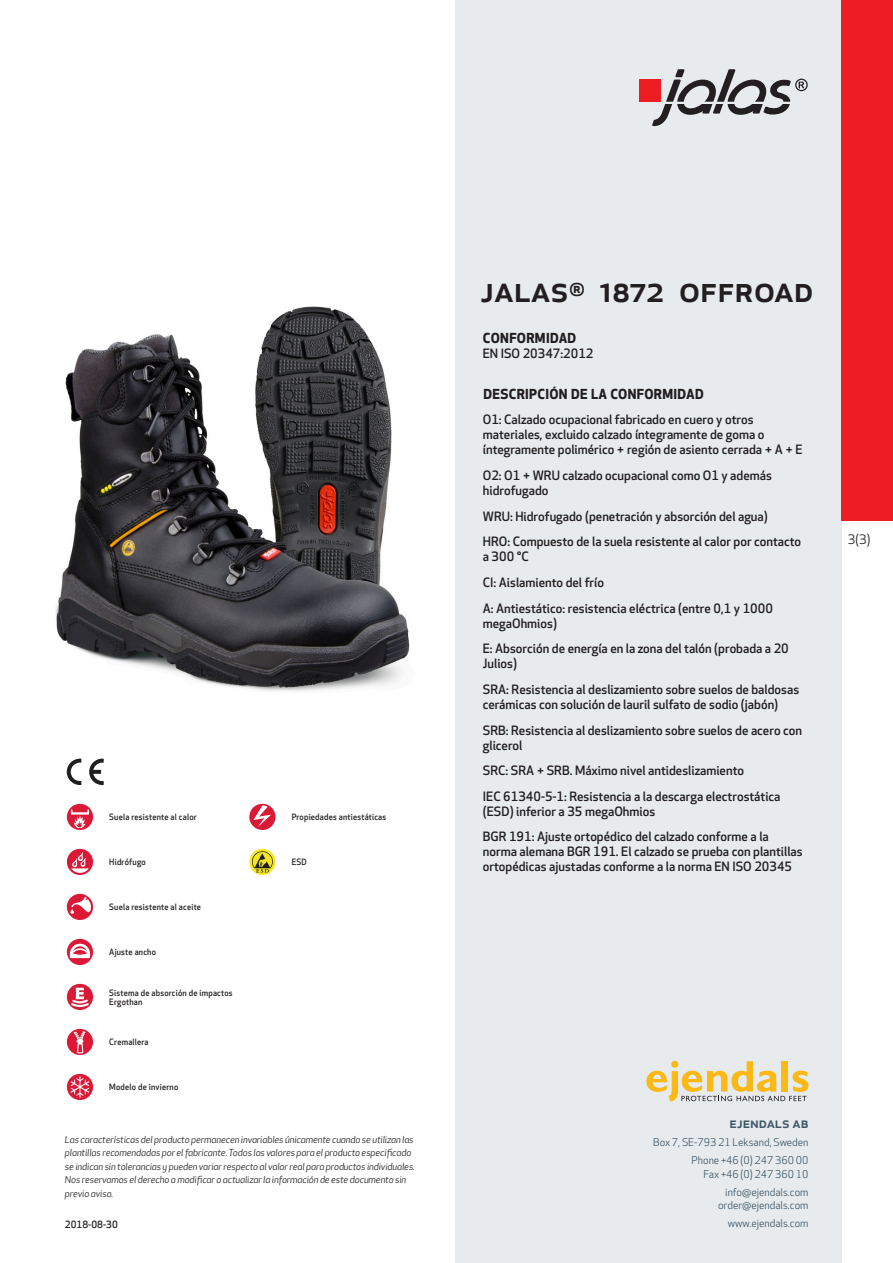
<style>
.page{position:relative;width:893px;height:1263px;background:#fff}
.page>*{position:absolute;margin:0;border:0;box-sizing:border-box;transform-origin:0 0}
.prodname{font:500 36px "Apex New";color:#231f20}
.t1{font:500 15px "Apex New";color:#405968}
.Funktion_body{font:700 13.5px "Apex New";letter-spacing:.025em;color:#231f20}
.t2{font:12.75px "Apex New";color:#231f20}
.Funktion_body-2{font:500 12.6px/15px "Apex New";color:#231f20}
.t3{font:10.5px/18px "Apex New";color:#405968;text-align:right}
.t4{font:500 9.75px "Apex New";color:#231f20}
.t5{font:italic 9.45px/13.5px "Apex New";letter-spacing:-.01em;color:#231f20}
.Artikel{font:500 8.55px/9px "Apex New";letter-spacing:.025em;color:#231f20;scale:.95 1}
</style>
<div class="page">
<div style="left:455px;top:0;width:387px;height:1263px;background:#e8ebee"></div>
<svg style="left:646px;top:1061px;width:162px;height:40px"></svg>
<img style="left:56px;top:306px;width:354px;height:385px">
<div style="left:842px;top:0;width:51px;height:520px;background:#ee1d23"></div>
<div style="left:67px;top:804px;width:26px;height:26px;background:#db1836;border-radius:50%"></div>
<svg style="left:71px;top:809px;width:18px;height:19px"></svg>
<div style="left:67px;top:849px;width:26px;height:26px;background:#db1836;border-radius:50%"></div>
<svg style="left:71px;top:852px;width:18px;height:21px"></svg>
<div style="left:67px;top:894px;width:26px;height:26px;background:#db1836;border-radius:50%"></div>
<svg style="left:70px;top:897px;width:21px;height:17px"></svg>
<svg style="left:67px;top:939px;width:26px;height:26px"></svg>
<svg style="left:70px;top:943px;width:20px;height:15px"></svg>
<svg style="left:67px;top:984px;width:26px;height:26px"></svg>
<svg style="left:69px;top:988px;width:22px;height:20px"></svg>
<div style="left:67px;top:1029px;width:26px;height:26px;background:#db1836;border-radius:50%"></div>
<svg style="left:74px;top:1031px;width:12px;height:22px"></svg>
<svg style="left:67px;top:1074px;width:26px;height:26px"></svg>
<svg style="left:71px;top:1076px;width:18px;height:21px"></svg>
<div style="left:249px;top:804px;width:26px;height:26px;background:#db1836;border-radius:50%"></div>
<svg style="left:254px;top:805px;width:17px;height:22px"></svg>
<svg style="left:249px;top:849px;width:26px;height:26px"></svg>
<svg style="left:252px;top:851px;width:21px;height:22px"></svg>
<svg style="left:89px;top:759px;width:15px;height:26px"></svg>
<svg style="left:67px;top:759px;width:14px;height:26px"></svg>
<div style="left:639px;top:80px;width:22px;height:22px;background:#ee1d23"></div>
<svg style="left:652px;top:69px;width:156px;height:57px"></svg>
<p class="Artikel" style="left:109px;top:812px;width:94px">Suela resistente al calor</p>
<p class="Artikel" style="left:109px;top:857px;width:40px">Hidrófugo</p>
<p class="Artikel" style="left:109px;top:902px;width:98px">Suela resistente al aceite</p>
<p class="Artikel" style="left:109px;top:947px;width:51px">Ajuste ancho</p>
<p class="Artikel" style="left:109px;top:988px;width:131px">Sistema de absorción de impactos<br>Ergothan</p>
<p class="Artikel" style="left:109px;top:1037px;width:43px">Cremallera</p>
<p class="Artikel" style="left:109px;top:1082px;width:74px">Modelo de invierno</p>
<p class="Artikel" style="left:292px;top:812px;width:101px">Propiedades antiestáticas</p>
<p class="Artikel" style="left:292px;top:857px;width:17px">ESD</p>
<p class="t5" style="left:65px;top:1132px;width:352px">Las características del producto permanecen invariables únicamente cuando se utilizan las plantillas recomendadas por el fabricante. Todos los valores para el producto especificado se indican sin tolerancias y pueden variar respecto al valor real para productos individuales.<br>Nos reservamos el derecho a modificar o actualizar la información de este documento sin previo aviso.</p>
<p class="t4" style="left:65px;top:1218px;width:54px">2018-08-30</p>
<p class="prodname" style="left:480px;top:265px;width:335px">JALAS<sup>®</sup> 1872 OffRoad</p>
<p class="Funktion_body" style="left:483px;top:328px;width:95px">CONFORMIDAD</p>
<p class="Funktion_body-2" style="left:483px;top:346px;width:112px">EN ISO 20347:2012</p>
<p class="Funktion_body" style="left:483px;top:384px;width:222px">DESCRIPCIÓN DE LA CONFORMIDAD</p>
<p class="Funktion_body-2" style="left:483px;top:412px;width:321px">O1: Calzado ocupacional fabricado en cuero y otros materiales, excluido calzado íntegramente de goma o íntegramente polimérico + región de asiento cerrada + A + E</p>
<p class="Funktion_body-2" style="left:483px;top:468px;width:291px">O2: O1 + WRU calzado ocupacional como O1 y además hidrofugado</p>
<p class="Funktion_body-2" style="left:483px;top:508px;width:286px">WRU: Hidrofugado (penetración y absorción del agua)</p>
<p class="Funktion_body-2" style="left:483px;top:534px;width:320px">HRO: Compuesto de la suela resistente al calor por contacto a 300 °C</p>
<p class="Funktion_body-2" style="left:483px;top:575px;width:123px">CI: Aislamiento del frío</p>
<p class="Funktion_body-2" style="left:483px;top:600px;width:292px">A: Antiestático: resistencia eléctrica (entre 0,1 y 1000 megaOhmios)</p>
<p class="Funktion_body-2" style="left:483px;top:641px;width:307px">E: Absorción de energía en la zona del talón (probada a 20<br>Julios)</p>
<p class="Funktion_body-2" style="left:483px;top:682px;width:318px">SRA: Resistencia al deslizamiento sobre suelos de baldosas cerámicas con solución de lauril sulfato de sodio (jabón)</p>
<p class="Funktion_body-2" style="left:483px;top:722px;width:321px">SRB: Resistencia al deslizamiento sobre suelos de acero con glicerol</p>
<p class="Funktion_body-2" style="left:483px;top:763px;width:263px">SRC: SRA + SRB. Máximo nivel antideslizamiento</p>
<p class="Funktion_body-2" style="left:483px;top:788px;width:299px">IEC 61340-5-1: Resistencia a la descarga electrostática (ESD) inferior a 35 megaOhmios</p>
<p class="Funktion_body-2" style="left:483px;top:829px;width:321px">BGR 191: Ajuste ortopédico del calzado conforme a la norma alemana BGR 191. El calzado se prueba con plantillas ortopédicas ajustadas conforme a la norma EN ISO 20345</p>
<p class="t2" style="left:848px;top:531px;width:24px">3(3)</p>
<p class="t1" style="left:729px;top:1113px;width:80px">ejendals ab</p>
<p class="t3" style="left:653px;top:1133px;width:157px">Box 7, SE-793 21 Leksand, Sweden<br>Phone +46 (0) 247 360 00</p>
<p class="t3" style="left:703px;top:1165px;width:107px">Fax +46 (0) 247 360 10 info@ejendals.com</p>
<p class="t3" style="left:718px;top:1196px;width:92px">order@ejendals.com</p>
<p class="t3" style="left:728px;top:1215px;width:82px">www.ejendals.com</p>
</div>
